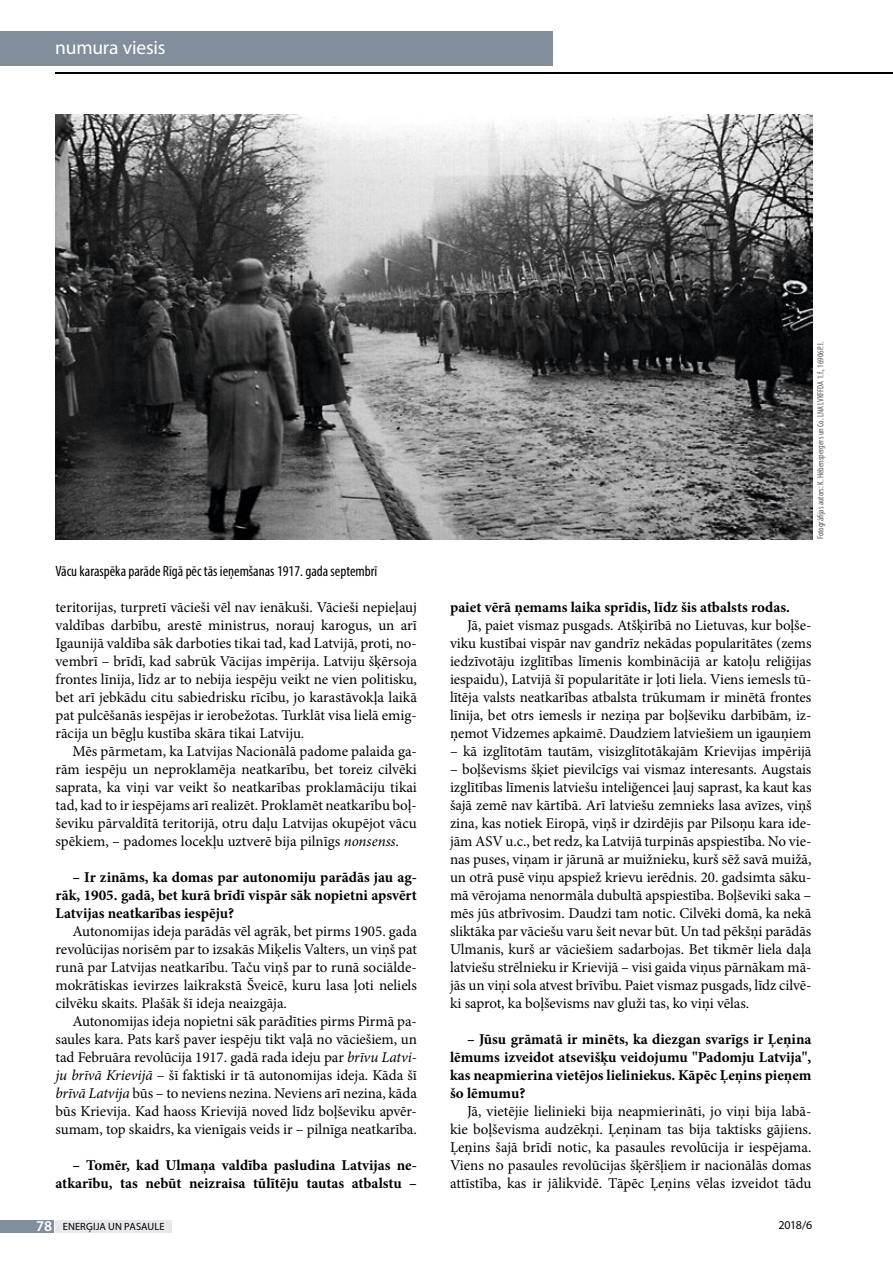
<style>
.page{position:relative;width:893px;height:1263px;background:#fff}
.page>*{position:absolute;margin:0;border:0;box-sizing:border-box;transform-origin:0 0}
.t1{font:19.5px "Myriad Pro";letter-spacing:-.01em;color:#fff}
.t2{font:15px/18px "Minion Pro";letter-spacing:-.005em;color:#000;text-align:justify}
.t3{font:700 15px/18px "Minion Pro";color:#000;text-align:justify}
.t4{font:condensed 15px "Myriad Pro";color:#000}
.t5{font:12px "Myriad Pro";color:#000}
.t6{font:10.5px "Myriad Pro";letter-spacing:.01em;color:#000}
.t7{font:condensed 9px "Myriad Pro";color:#5a5a59}
.s1{font-style:italic}
.s2{font-weight:600;font-size:15px;color:#fff}
</style>
<div class="page">
<img style="left:56px;top:114px;width:756px;height:425px">
<div style="left:0;top:1220px;width:54px;height:13px;background:#828e9c"></div>
<div style="left:55px;top:1220px;width:117px;height:13px;background:#e8e8ec"></div>
<div style="left:0;top:31px;width:553px;height:34px;background:#828e9c"></div>
<hr style="left:55px;top:72px;width:838px;height:2px;background:#000">
<h1 class="t1" style="left:55px;top:35px;width:112px">numura viesis</h1>
<p class="t4" style="left:56px;top:562px;width:323px">Vācu karaspēka parāde Rīgā pēc tās ieņemšanas 1917. gada septembrī</p>
<p class="t2" style="left:56px;top:598px;width:363px">teritorijas, turpretī vācieši vēl nav ienākuši. Vācieši nepieļauj valdības darbību, arestē ministrus, norauj karogus, un arī Igaunijā valdība sāk darboties tikai tad, kad Latvijā, proti, no&shy;vembrī – brīdī, kad sabrūk Vācijas impērija. Latviju šķērsoja frontes līnija, līdz ar to nebija iespēju veikt ne vien politisku, bet arī jebkādu citu sabiedrisku rīcību, jo karastāvokļa laikā pat pulcēšanās iespējas ir ierobežotas. Turklāt visa lielā emig&shy;rācija un bēgļu kustība skāra tikai Latviju.</p>
<p class="t2" style="left:56px;top:742px;width:363px;text-indent:17px">Mēs pārmetam, ka Latvijas Nacionālā padome palaida ga&shy;rām iespēju un neproklamēja neatkarību, bet toreiz cilvēki saprata, ka viņi var veikt šo neatkarības proklamāciju tikai tad, kad to ir iespējams arī realizēt. Proklamēt neatkarību boļ&shy;ševiku pārvaldītā teritorijā, otru daļu Latvijas okupējot vācu spēkiem, – padomes locekļu uztverē bija pilnīgs <span class="s1">nonsenss</span>.</p>
<p class="t3" style="left:56px;top:868px;width:363px;text-indent:17px">– Ir zināms, ka domas par autonomiju parādās jau ag&shy;rāk, 1905. gadā, bet kurā brīdī vispār sāk nopietni apsvērt Latvijas neatkarības iespēju?</p>
<p class="t2" style="left:56px;top:922px;width:363px;text-indent:17px">Autonomijas ideja parādās vēl agrāk, bet pirms 1905. gada revolūcijas norisēm par to izsakās Miķelis Valters, un viņš pat runā par Latvijas neatkarību. Taču viņš par to runā sociālde&shy;mokrātiskas ievirzes laikrakstā Šveicē, kuru lasa ļoti neliels cilvēku skaits. Plašāk šī ideja neaizgāja.</p>
<p class="t2" style="left:56px;top:1012px;width:363px;text-indent:17px">Autonomijas ideja nopietni sāk parādīties pirms Pirmā pa&shy;saules kara. Pats karš paver iespēju tikt vaļā no vāciešiem, un tad Februāra revolūcija 1917. gadā rada ideju par <span class="s1">brīvu Latvi&shy;ju brīvā Krievijā</span> – šī faktiski ir tā autonomijas ideja. Kāda šī <span class="s1">brīvā Latvija</span> būs – to neviens nezina. Neviens arī nezina, kāda būs Krievija. Kad haoss Krievijā noved līdz boļševiku apvēr&shy;sumam, top skaidrs, ka vienīgais veids ir – pilnīga neatkarība.</p>
<p class="t3" style="left:56px;top:1156px;width:363px;text-align:right">– Tomēr, kad Ulmaņa valdība pasludina Latvijas ne&shy;atkarību, tas nebūt neizraisa tūlītēju tautas atbalstu –</p>
<p class="t6" style="left:36px;top:1220px;width:130px"><span class="s2">78</span> ENERĢIJA UN PASAULE</p>
<p class="t7" style="left:815px;top:539px;width:199px;rotate:-90deg">Fotogrāfijas autors: K. Hēbenspergers un Co. LNA LVKFFDA 1.f., 16906P. l.</p>
<p class="t3" style="left:450px;top:598px;width:341px">paiet vērā ņemams laika sprīdis, līdz šis atbalsts rodas.</p>
<p class="t2" style="left:450px;top:616px;width:363px;text-indent:17px">Jā, paiet vismaz pusgads. Atšķirībā no Lietuvas, kur boļše&shy;viku kustībai vispār nav gandrīz nekādas popularitātes (zems iedzīvotāju izglītības līmenis kombinācijā ar katoļu reliğijas iespaidu), Latvijā šī popularitāte ir ļoti liela. Viens iemesls tū&shy;lītēja valsts neatkarības atbalsta trūkumam ir minētā frontes līnija, bet otrs iemesls ir neziņa par boļševiku darbībām, iz&shy;ņemot Vidzemes apkaimē. Daudziem latviešiem un igauņiem</p>
<p class="t2" style="left:450px;top:742px;width:363px">– kā izglītotām tautām, visizglītotākajām Krievijas impērijā</p>
<p class="t2" style="left:450px;top:760px;width:363px">– boļševisms šķiet pievilcīgs vai vismaz interesants. Augstais izglītības līmenis latviešu inteliğencei ļauj saprast, ka kaut kas šajā zemē nav kārtībā. Arī latviešu zemnieks lasa avīzes, viņš zina, kas notiek Eiropā, viņš ir dzirdējis par Pilsoņu kara ide&shy;jām ASV u.c., bet redz, ka Latvijā turpinās apspiestība. No vie&shy;nas puses, viņam ir jārunā ar muižnieku, kurš sēž savā muižā, un otrā pusē viņu apspiež krievu ierēdnis. 20. gadsimta sāku&shy;mā vērojama nenormāla dubultā apspiestība. Boļševiki saka – mēs jūs atbrīvosim. Daudzi tam notic. Cilvēki domā, ka nekā sliktāka par vāciešu varu šeit nevar būt. Un tad pēkšņi parādās Ulmanis, kurš ar vāciešiem sadarbojas. Bet tikmēr liela daļa latviešu strēlnieku ir Krievijā – visi gaida viņus pārnākam mā&shy;jās un viņi sola atvest brīvību. Paiet vismaz pusgads, līdz cilvē&shy;ki saprot, ka boļševisms nav gluži tas, ko viņi vēlas.</p>
<p class="t3" style="left:450px;top:1030px;width:363px;text-indent:17px">– Jūsu grāmatā ir minēts, ka diezgan svarīgs ir Ļeņina lēmums izveidot atsevišķu veidojumu "Padomju Latvija", kas neapmierina vietējos lieliniekus. Kāpēc Ļeņins pieņem šo lēmumu?</p>
<p class="t2" style="left:450px;top:1102px;width:363px;text-indent:17px">Jā, vietējie lielinieki bija neapmierināti, jo viņi bija labā&shy;kie boļševisma audzēkņi. Ļeņinam tas bija taktisks gājiens.<br>Ļeņins šajā brīdī notic, ka pasaules revolūcija ir iespējama.<br>Viens no pasaules revolūcijas šķēršļiem ir nacionālās domas attīstība, kas ir jālikvidē. Tāpēc Ļeņins vēlas izveidot tādu</p>
<p class="t5" style="left:778px;top:1218px;width:35px">2018/6</p>
</div>
